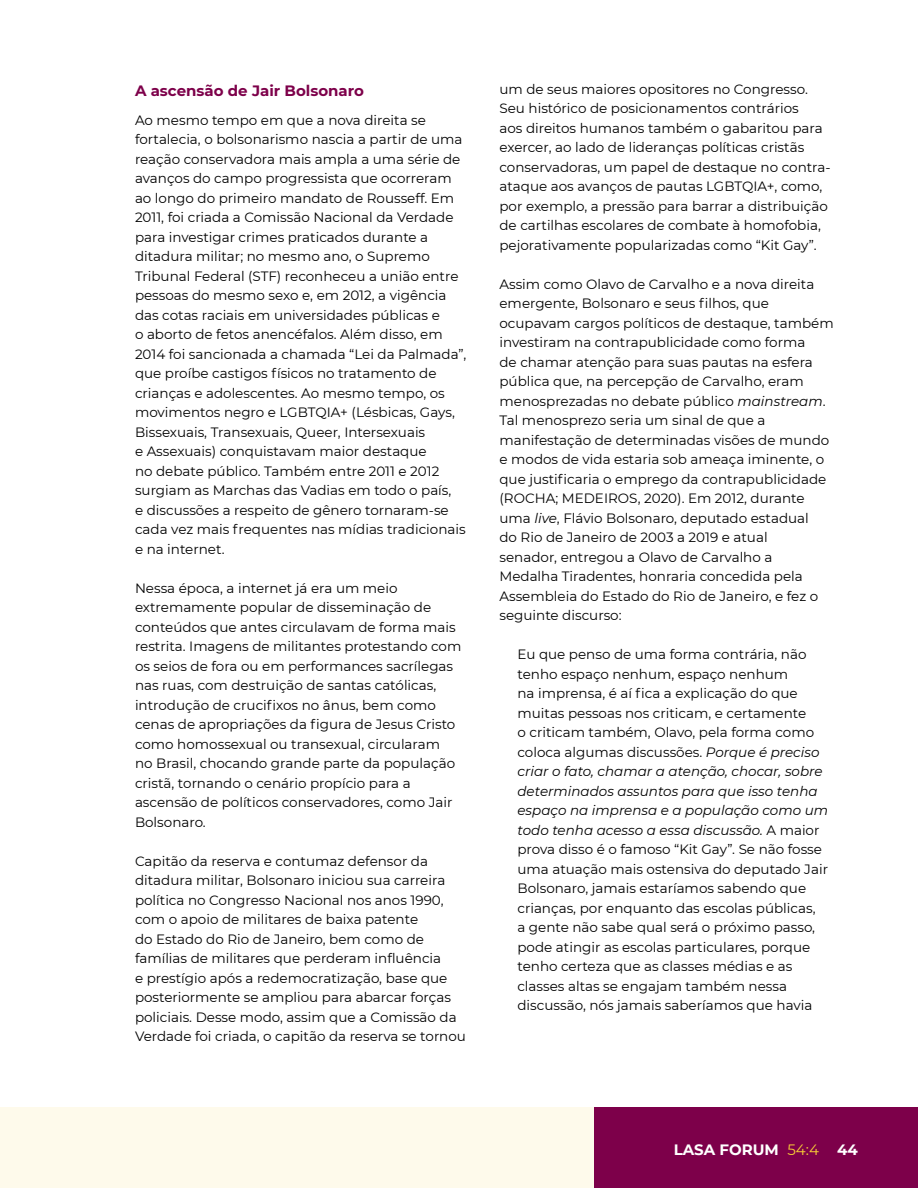
<style>
.page{position:relative;width:918px;height:1188px;background:#fff}
.page>*{position:absolute;margin:0;border:0;box-sizing:border-box;transform-origin:0 0}
.t1{font:700 15px "Montserrat";color:#7d004a}
.t2{font:700 15px "Montserrat";color:#fff}
.t3{font:13.5px/19.5px "Montserrat";color:#000}
.s1{font-style:italic}
.s2{font-weight:400;color:#f7cd36}
</style>
<div class="page">
<div style="left:0;top:1107px;width:594px;height:81px;background:#fefaeb"></div>
<div style="left:594px;top:1107px;width:324px;height:81px;background:#7d004a"></div>
<p class="t1" style="left:135px;top:79px;width:230px">A ascensão de Jair Bolsonaro</p>
<p class="t3" style="left:135px;top:110px;width:333px">Ao mesmo tempo em que a nova direita se fortalecia, o bolsonarismo nascia a partir de uma reação conservadora mais ampla a uma série de avanços do campo progressista que ocorreram ao longo do primeiro mandato de Rousseff. Em 2011, foi criada a Comissão Nacional da Verdade para investigar crimes praticados durante a ditadura militar; no mesmo ano, o Supremo Tribunal Federal (STF) reconheceu a união entre pessoas do mesmo sexo e, em 2012, a vigência das cotas raciais em universidades públicas e<br>o aborto de fetos anencéfalos. Além disso, em 2014 foi sancionada a chamada “Lei da Palmada”, que proíbe castigos físicos no tratamento de crianças e adolescentes. Ao mesmo tempo, os movimentos negro e LGBTQIA+ (Lésbicas, Gays, Bissexuais, Transexuais, Queer, Intersexuais<br>e Assexuais) conquistavam maior destaque<br>no debate público. Também entre 2011 e 2012 surgiam as Marchas das Vadias em todo o país,<br>e discussões a respeito de gênero tornaram-se cada vez mais frequentes nas mídias tradicionais e na internet.</p>
<p class="t3" style="left:135px;top:578px;width:328px">Nessa época, a internet já era um meio extremamente popular de disseminação de conteúdos que antes circulavam de forma mais restrita. Imagens de militantes protestando com os seios de fora ou em performances sacrílegas nas ruas, com destruição de santas católicas, introdução de crucifixos no ânus, bem como cenas de apropriações da figura de Jesus Cristo como homossexual ou transexual, circularam<br>no Brasil, chocando grande parte da população cristã, tornando o cenário propício para a ascensão de políticos conservadores, como Jair Bolsonaro.</p>
<p class="t3" style="left:135px;top:851px;width:333px">Capitão da reserva e contumaz defensor da ditadura militar, Bolsonaro iniciou sua carreira política no Congresso Nacional nos anos 1990, com o apoio de militares de baixa patente<br>do Estado do Rio de Janeiro, bem como de famílias de militares que perderam influência<br>e prestígio após a redemocratização, base que posteriormente se ampliou para abarcar forças policiais. Desse modo, assim que a Comissão da Verdade foi criada, o capitão da reserva se tornou</p>
<p class="t3" style="left:500px;top:79px;width:333px">um de seus maiores opositores no Congresso.<br>Seu histórico de posicionamentos contrários<br>aos direitos humanos também o gabaritou para exercer, ao lado de lideranças políticas cristãs conservadoras, um papel de destaque no contra&shy;ataque aos avanços de pautas LGBTQIA+, como, por exemplo, a pressão para barrar a distribuição de cartilhas escolares de combate à homofobia, pejorativamente popularizadas como “Kit Gay”.</p>
<p class="t3" style="left:500px;top:274px;width:336px">Assim como Olavo de Carvalho e a nova direita emergente, Bolsonaro e seus filhos, que ocupavam cargos políticos de destaque, também investiram na contrapublicidade como forma<br>de chamar atenção para suas pautas na esfera pública que, na percepção de Carvalho, eram menosprezadas no debate público <span class="s1">mainstream</span>.<br>Tal menosprezo seria um sinal de que a manifestação de determinadas visões de mundo e modos de vida estaria sob ameaça iminente, o que justificaria o emprego da contrapublicidade (ROCHA; MEDEIROS, 2020). Em 2012, durante uma <span class="s1">live</span>, Flávio Bolsonaro, deputado estadual<br>do Rio de Janeiro de 2003 a 2019 e atual<br>senador, entregou a Olavo de Carvalho a Medalha Tiradentes, honraria concedida pela Assembleia do Estado do Rio de Janeiro, e fez o seguinte discurso:</p>
<p class="t3" style="left:517px;top:644px;width:312px">Eu que penso de uma forma contrária, não tenho espaço nenhum, espaço nenhum<br>na imprensa, é aí fica a explicação do que muitas pessoas nos criticam, e certamente<br>o criticam também, Olavo, pela forma como coloca algumas discussões. <span class="s1">Porque é preciso criar o fato, chamar a atenção, chocar, sobre determinados assuntos para que isso tenha espaço na imprensa e a população como um todo tenha acesso a essa discussão.</span> A maior prova disso é o famoso “Kit Gay”. Se não fosse uma atuação mais ostensiva do deputado Jair Bolsonaro, jamais estaríamos sabendo que crianças, por enquanto das escolas públicas,<br>a gente não sabe qual será o próximo passo, pode atingir as escolas particulares, porque tenho certeza que as classes médias e as classes altas se engajam também nessa discussão, nós jamais saberíamos que havia</p>
<p class="t2" style="left:674px;top:1139px;width:186px">LASA FORUM <span class="s2">54:4</span> 44</p>
</div>
